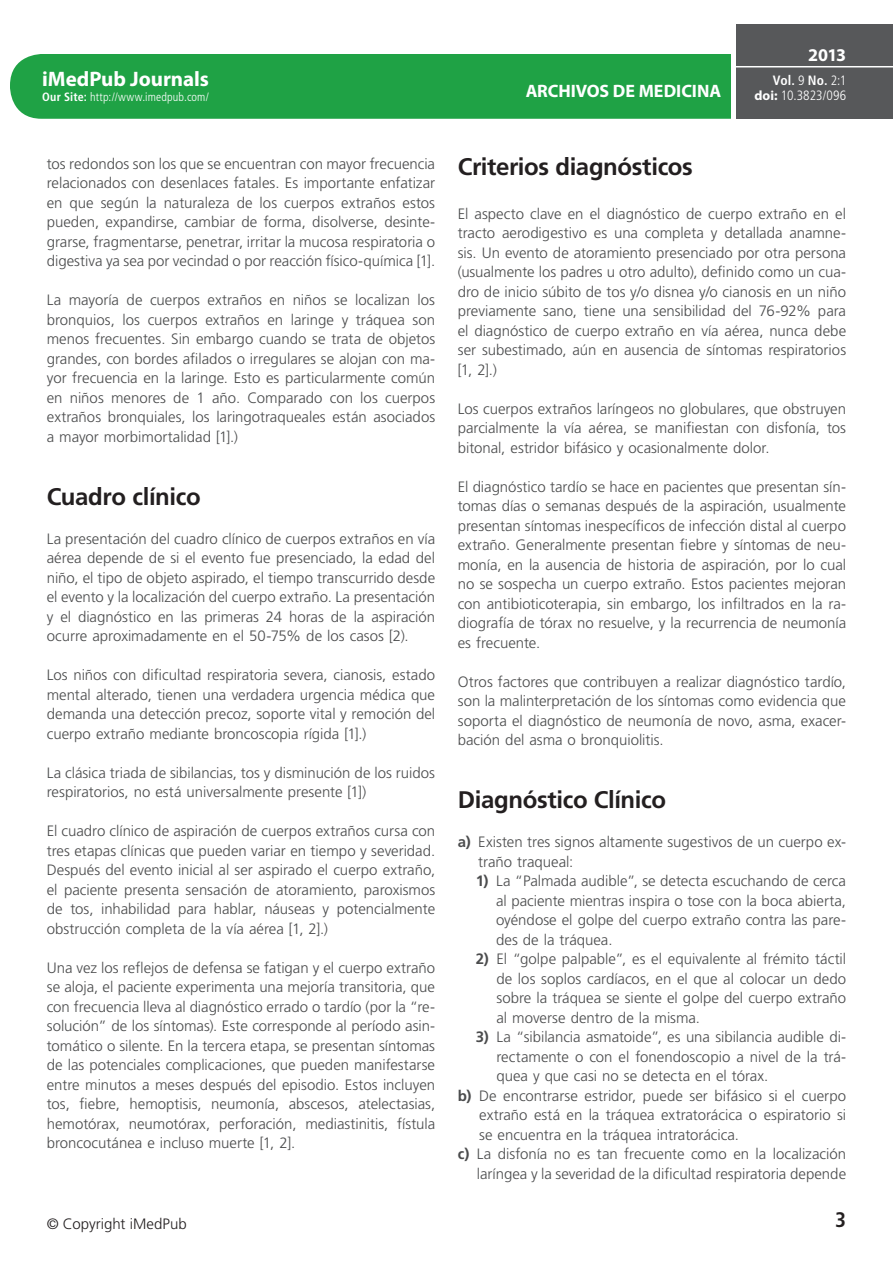
<style>
.page{position:relative;width:893px;height:1263px;background:#fff}
.page>*{position:absolute;margin:0;border:0;box-sizing:border-box;transform-origin:0 0}
._02-Subtit{font:700 24px "Frutiger LT Std";letter-spacing:-.015em;color:#231f20}
.t1{font:700 21px "Myriad Pro";letter-spacing:-.005em;color:#fff}
._01-txt_80{font:700 condensed 21px "Frutiger LT Std";color:#231f20}
.t2{font:700 18px "Myriad Pro";letter-spacing:-.005em;color:#fff}
._01-txt_80-2{font:300 15px/19.5px "Frutiger LT Std";color:#4b4c4d;text-align:justify}
.t3{font:300 15px "Frutiger LT Std";color:#231f20}
.t4{font:300 condensed 13.5px "Frutiger LT Std";letter-spacing:.005em;color:#fff}
.t5{font:700 condensed 13.5px "Frutiger LT Std";color:#fff}
.t6{font:300 condensed 12px "Frutiger LT Std";letter-spacing:.015em;color:#fff}
.s1{font-weight:700}
.s2{font-weight:300}
.s3{font-family:"Myriad Pro";font-weight:700;font-stretch:normal}
</style>
<div class="page">
<div style="left:10px;top:54px;width:775px;height:65px;background:#1fa245;border-radius:32px"></div>
<div style="left:732px;top:0;width:5px;height:126px;background:#fff"></div>
<div style="left:736px;top:24px;width:157px;height:95px;background:#57585a"></div>
<hr style="left:736px;top:66px;width:157px;height:1px;background:#fff">
<p class="t1" style="left:42px;top:65px;width:168px">iMedPub Journals</p>
<p class="t6" style="left:42px;top:90px;width:168px"><span class="s1">Our Site:</span> http://www.imedpub.com/</p>
<p class="_01-txt_80-2" style="left:47px;top:154px;width:390px">tos redondos son los que se encuentran con mayor frecuencia relacionados con desenlaces fatales. Es importante enfatizar en que según la naturaleza de los cuerpos extraños estos pueden, expandirse, cambiar de forma, disolverse, desinte&shy;grarse, fragmentarse, penetrar, irritar la mucosa respiratoria o digestiva ya sea por vecindad o por reacción físico-química [1].</p>
<p class="_01-txt_80-2" style="left:47px;top:290px;width:390px">La mayoría de cuerpos extraños en niños se localizan los bronquios, los cuerpos extraños en laringe y tráquea son menos frecuentes. Sin embargo cuando se trata de objetos grandes, con bordes afilados o irregulares se alojan con ma&shy;yor frecuencia en la laringe. Esto es particularmente común en niños menores de 1 año. Comparado con los cuerpos extraños bronquiales, los laringotraqueales están asociados a mayor morbimortalidad [1].)</p>
<p class="_02-Subtit" style="left:47px;top:482px;width:155px">Cuadro clínico</p>
<p class="_01-txt_80-2" style="left:47px;top:529px;width:390px">La presentación del cuadro clínico de cuerpos extraños en vía aérea depende de si el evento fue presenciado, la edad del niño, el tipo de objeto aspirado, el tiempo transcurrido desde el evento y la localización del cuerpo extraño. La presentación y el diagnóstico en las primeras 24 horas de la aspiración ocurre aproximadamente en el 50-75% de los casos [2).</p>
<p class="_01-txt_80-2" style="left:47px;top:665px;width:390px">Los niños con dificultad respiratoria severa, cianosis, estado mental alterado, tienen una verdadera urgencia médica que demanda una detección precoz, soporte vital y remoción del cuerpo extraño mediante broncoscopia rígida [1].)</p>
<p class="_01-txt_80-2" style="left:47px;top:763px;width:390px">La clásica triada de sibilancias, tos y disminución de los ruidos respiratorios, no está universalmente presente [1])</p>
<p class="_01-txt_80-2" style="left:47px;top:821px;width:390px">El cuadro clínico de aspiración de cuerpos extraños cursa con tres etapas clínicas que pueden variar en tiempo y severidad.<br>Después del evento inicial al ser aspirado el cuerpo extraño, el paciente presenta sensación de atoramiento, paroxismos de tos, inhabilidad para hablar, náuseas y potencialmente obstrucción completa de la vía aérea [1, 2].)</p>
<p class="_01-txt_80-2" style="left:47px;top:958px;width:390px">Una vez los reflejos de defensa se fatigan y el cuerpo extraño se aloja, el paciente experimenta una mejoría transitoria, que con frecuencia lleva al diagnóstico errado o tardío (por la “re&shy;solución” de los síntomas). Este corresponde al período asin&shy;tomático o silente. En la tercera etapa, se presentan síntomas de las potenciales complicaciones, que pueden manifestarse entre minutos a meses después del episodio. Estos incluyen tos, fiebre, hemoptisis, neumonía, abscesos, atelectasias, hemotórax, neumotórax, perforación, mediastinitis, fístula broncocutánea e incluso muerte [1, 2].</p>
<p class="t3" style="left:47px;top:1216px;width:141px">© Copyright iMedPub</p>
<p class="t2" style="left:526px;top:79px;width:197px">ARCHIVOS DE MEDICINA</p>
<p class="t2" style="left:808px;top:43px;width:39px">2013</p>
<p class="t5" style="left:773px;top:72px;width:75px">Vol. <span class="s2">9</span> No. <span class="s2">2:1</span></p>
<p class="t4" style="left:754px;top:87px;width:93px"><span class="s3">doi:</span> 10.3823/096</p>
<p class="_02-Subtit" style="left:458px;top:153px;width:237px">Criterios diagnósticos</p>
<p class="_01-txt_80-2" style="left:458px;top:204px;width:390px">El aspecto clave en el diagnóstico de cuerpo extraño en el tracto aerodigestivo es una completa y detallada anamne&shy;sis. Un evento de atoramiento presenciado por otra persona (usualmente los padres u otro adulto), definido como un cua&shy;dro de inicio súbito de tos y/o disnea y/o cianosis en un niño previamente sano, tiene una sensibilidad del 76-92% para el diagnóstico de cuerpo extraño en vía aérea, nunca debe ser subestimado, aún en ausencia de síntomas respiratorios [1, 2].)</p>
<p class="_01-txt_80-2" style="left:458px;top:399px;width:390px">Los cuerpos extraños laríngeos no globulares, que obstruyen parcialmente la vía aérea, se manifiestan con disfonía, tos bitonal, estridor bifásico y ocasionalmente dolor.</p>
<p class="_01-txt_80-2" style="left:458px;top:477px;width:390px">El diagnóstico tardío se hace en pacientes que presentan sín&shy;tomas días o semanas después de la aspiración, usualmente presentan síntomas inespecíficos de infección distal al cuerpo extraño. Generalmente presentan fiebre y síntomas de neu&shy;monía, en la ausencia de historia de aspiración, por lo cual no se sospecha un cuerpo extraño. Estos pacientes mejoran con antibioticoterapia, sin embargo, los infiltrados en la ra&shy;diografía de tórax no resuelve, y la recurrencia de neumonía es frecuente.</p>
<p class="_01-txt_80-2" style="left:458px;top:672px;width:390px">Otros factores que contribuyen a realizar diagnóstico tardío, son la malinterpretación de los síntomas como evidencia que soporta el diagnóstico de neumonía de novo, asma, exacer&shy;bación del asma o bronquiolitis.</p>
<p class="_02-Subtit" style="left:458px;top:786px;width:210px">Diagnóstico Clínico</p>
<p class="_01-txt_80-2" style="left:478px;top:833px;width:369px;text-indent:-21px"><span class="s1">a)</span> Existen tres signos altamente sugestivos de un cuerpo ex&shy;traño traqueal:</p>
<p class="_01-txt_80-2" style="left:496px;top:872px;width:352px;text-indent:-20px"><span class="s1">1)</span> La “Palmada audible”, se detecta escuchando de cerca al paciente mientras inspira o tose con la boca abierta, oyéndose el golpe del cuerpo extraño contra las pare&shy;des de la tráquea.</p>
<p class="_01-txt_80-2" style="left:496px;top:950px;width:351px;text-indent:-21px"><span class="s1">2)</span> El “golpe palpable”, es el equivalente al frémito táctil de los soplos cardíacos, en el que al colocar un dedo sobre la tráquea se siente el golpe del cuerpo extraño al moverse dentro de la misma.</p>
<p class="_01-txt_80-2" style="left:496px;top:1028px;width:351px;text-indent:-21px"><span class="s1">3)</span> La “sibilancia asmatoide”, es una sibilancia audible di&shy;rectamente o con el fonendoscopio a nivel de la trá&shy;quea y que casi no se detecta en el tórax.</p>
<p class="_01-txt_80-2" style="left:479px;top:1086px;width:369px;text-indent:-21px"><span class="s1">b)</span> De encontrarse estridor, puede ser bifásico si el cuerpo extraño está en la tráquea extratorácica o espiratorio si se encuentra en la tráquea intratorácica.</p>
<p class="_01-txt_80-2" style="left:458px;top:1145px;width:390px;text-align:right"><span class="s1">c)</span> La disfonía no es tan frecuente como en la localización laríngea y la severidad de la dificultad respiratoria depende</p>
<p class="_01-txt_80" style="left:835px;top:1207px;width:12px">3</p>
</div>
